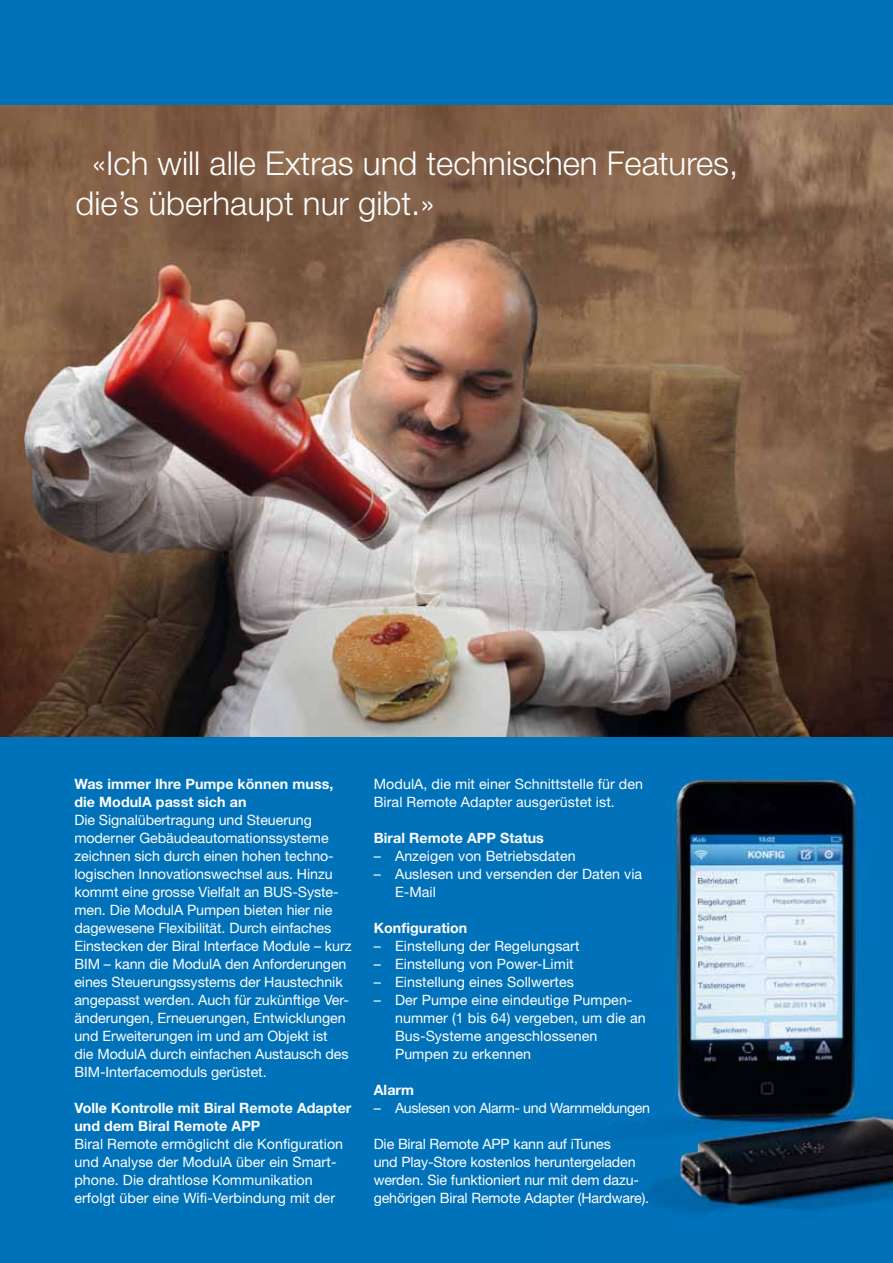
<style>
.page{position:relative;width:893px;height:1263px;background:#0072ba}
.page>*{position:absolute;margin:0;border:0;box-sizing:border-box;transform-origin:0 0}
.t1{font:300 33px/39.6px "Helvetica Neue LT Std";color:#fff}
.t2{font:14.25px/18px "Helvetica Neue LT Std";letter-spacing:-.005em;color:#fff}
.t3{font:700 14.25px/18px "Helvetica Neue LT Std";letter-spacing:.005em;color:#fff}
.t4{font:14.25px "Helvetica Neue LT Std";letter-spacing:-.025em;color:#fff}
</style>
<div class="page">
<img style="left:0;top:105px;width:893px;height:632px">
<img style="left:646px;top:777px;width:247px;height:436px">
<h1 class="t1" style="left:76px;top:143px;width:664px;text-indent:17px">«Ich will alle Extras und technischen Features, die’s überhaupt nur gibt.»</h1>
<p class="t3" style="left:74px;top:775px;width:260px">Was immer Ihre Pumpe können muss, die ModulA passt sich an</p>
<p class="t2" style="left:74px;top:811px;width:279px">Die Signalübertragung und Steuerung moderner Gebäudeautomationssysteme zeichnen sich durch einen hohen techno&shy;logischen Innovationswechsel aus. Hinzu kommt eine grosse Vielfalt an BUS-Syste&shy;men. Die ModulA Pumpen bieten hier nie dagewesene Flexibilität. Durch einfaches Einstecken der Biral Interface Module – kurz BIM – kann die ModulA den Anforderungen eines Steuerungssystems der Haustechnik angepasst werden. Auch für zukünftige Ver&shy;änderungen, Erneuerungen, Entwicklungen und Erweiterungen im und am Objekt ist<br>die ModulA durch einfachen Austausch des BIM-Interfacemoduls gerüstet.</p>
<p class="t3" style="left:74px;top:1099px;width:279px">Volle Kontrolle mit Biral Remote Adapter und dem Biral Remote APP</p>
<p class="t2" style="left:74px;top:1135px;width:270px">Biral Remote ermöglicht die Konfiguration und Analyse der ModulA über ein Smart&shy;phone. Die drahtlose Kommunikation erfolgt über eine Wifi-Verbindung mit der</p>
<p class="t2" style="left:374px;top:775px;width:271px">ModulA, die mit einer Schnittstelle für den<br>Biral Remote Adapter ausgerüstet ist.</p>
<p class="t3" style="left:374px;top:829px;width:172px">Biral Remote APP Status</p>
<p class="t2" style="left:374px;top:847px;width:203px">– Anzeigen von Betriebsdaten</p>
<p class="t2" style="left:395px;top:865px;width:249px;text-indent:-21px">– Auslesen und versenden der Daten via<br>E-Mail</p>
<p class="t3" style="left:374px;top:919px;width:95px">Konfiguration</p>
<p class="t2" style="left:374px;top:937px;width:207px">– Einstellung der Regelungsart</p>
<p class="t2" style="left:374px;top:955px;width:201px">– Einstellung von Power-Limit</p>
<p class="t2" style="left:374px;top:973px;width:202px">– Einstellung eines Sollwertes</p>
<p class="t2" style="left:395px;top:991px;width:252px;text-indent:-21px">– Der Pumpe eine eindeutige Pumpen&shy;nummer (1 bis 64) vergeben, um die an<br>Bus-Systeme angeschlossenen<br>Pumpen zu erkennen</p>
<p class="t3" style="left:374px;top:1081px;width:42px">Alarm</p>
<p class="t4" style="left:374px;top:1100px;width:278px">– Auslesen von Alarm- und Warnmeldungen</p>
<p class="t2" style="left:374px;top:1135px;width:277px">Die Biral Remote APP kann auf iTunes<br>und Play-Store kostenlos heruntergeladen werden. Sie funktioniert nur mit dem dazu&shy;gehörigen Biral Remote Adapter (Hardware).</p>
</div>
